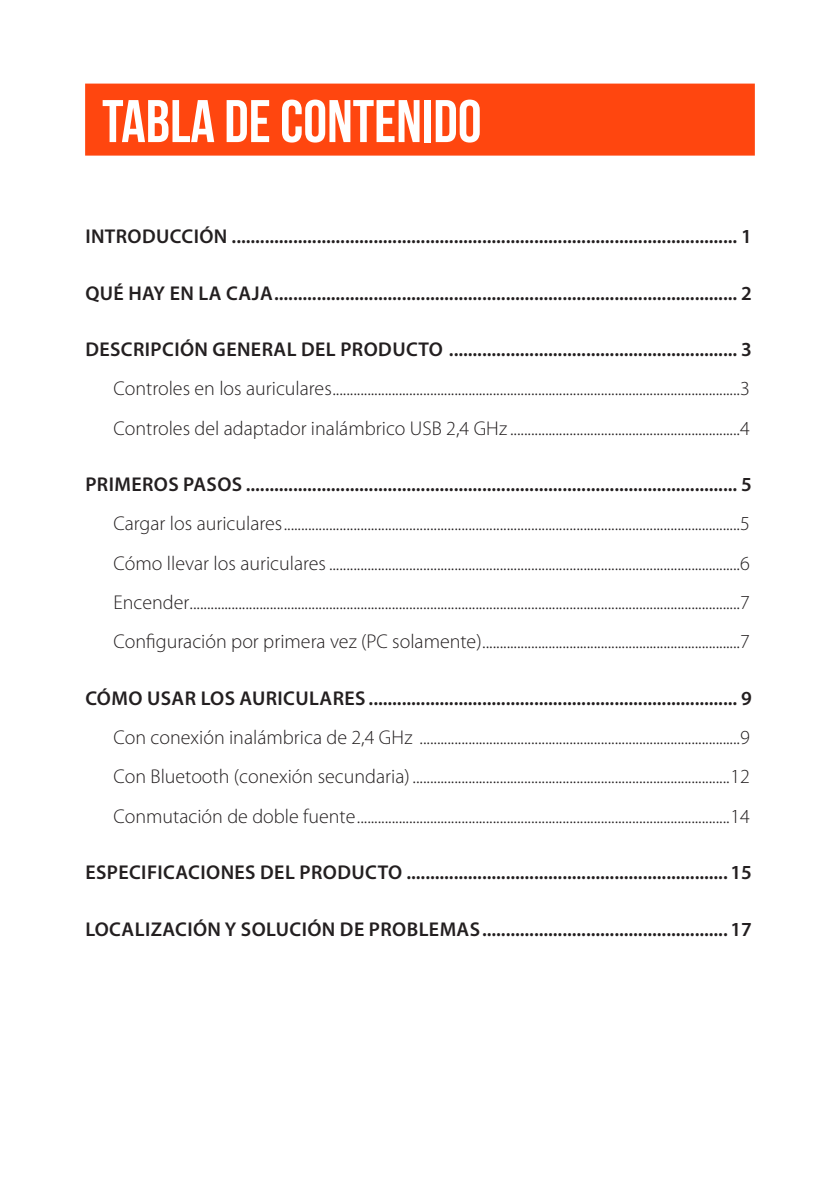
<style>
.page{position:relative;width:840px;height:1191px;background:#fff}
.page>*{position:absolute;margin:0;border:0;box-sizing:border-box;transform-origin:0 0}
.Title1{font:700 60px "Bebas Neue";color:#fff}
.t1{font:300 20px "Myriad Pro";color:#231f20}
.t2{font:600 20px "Myriad Pro";letter-spacing:.02em;color:#231f20}
</style>
<div class="page">
<div style="left:85px;top:84px;width:669px;height:72px;background:#ff460f"></div>
<p class="Title1" style="left:102px;top:88px;width:381px">TABLA DE CONTENIDO</p>
<p class="t2" style="left:85px;top:224px;width:667px">INTRODUCCIÓN ........................................................................................................... 1</p>
<p class="t2" style="left:85px;top:280px;width:667px">QUÉ HAY EN LA CAJA.................................................................................................. 2</p>
<p class="t2" style="left:85px;top:336px;width:667px">DESCRIPCIÓN GENERAL DEL PRODUCTO ............................................................. 3</p>
<p class="t1" style="left:113px;top:377px;width:637px">Controles en los auriculares.....................................................................................................................3</p>
<p class="t1" style="left:113px;top:417px;width:637px">Controles del adaptador inalámbrico USB 2,4 GHz ..................................................................4</p>
<p class="t2" style="left:85px;top:471px;width:667px">PRIMEROS PASOS ........................................................................................................ 5</p>
<p class="t1" style="left:113px;top:512px;width:637px">Cargar los auriculares...................................................................................................................................5</p>
<p class="t1" style="left:113px;top:552px;width:637px">Cómo llevar los auriculares......................................................................................................................6</p>
<p class="t1" style="left:113px;top:591px;width:637px">Encender..............................................................................................................................................................7</p>
<p class="t1" style="left:113px;top:630px;width:637px">Configuración por primera vez (PC solamente)..........................................................................7</p>
<p class="t2" style="left:85px;top:685px;width:667px">CÓMO USAR LOS AURICULARES .............................................................................. 9</p>
<p class="t1" style="left:113px;top:726px;width:637px">Con conexión inalámbrica de 2,4 GHz ............................................................................................9</p>
<p class="t1" style="left:113px;top:766px;width:637px">Con Bluetooth (conexión secundaria) ...........................................................................................12</p>
<p class="t1" style="left:113px;top:805px;width:637px">Conmutación de doble fuente...........................................................................................................14</p>
<p class="t2" style="left:85px;top:859px;width:667px">ESPECIFICACIONES DEL PRODUCTO ....................................................................15</p>
<p class="t2" style="left:85px;top:916px;width:667px">LOCALIZACIÓN Y SOLUCIÓN DE PROBLEMAS....................................................17</p>
</div>
